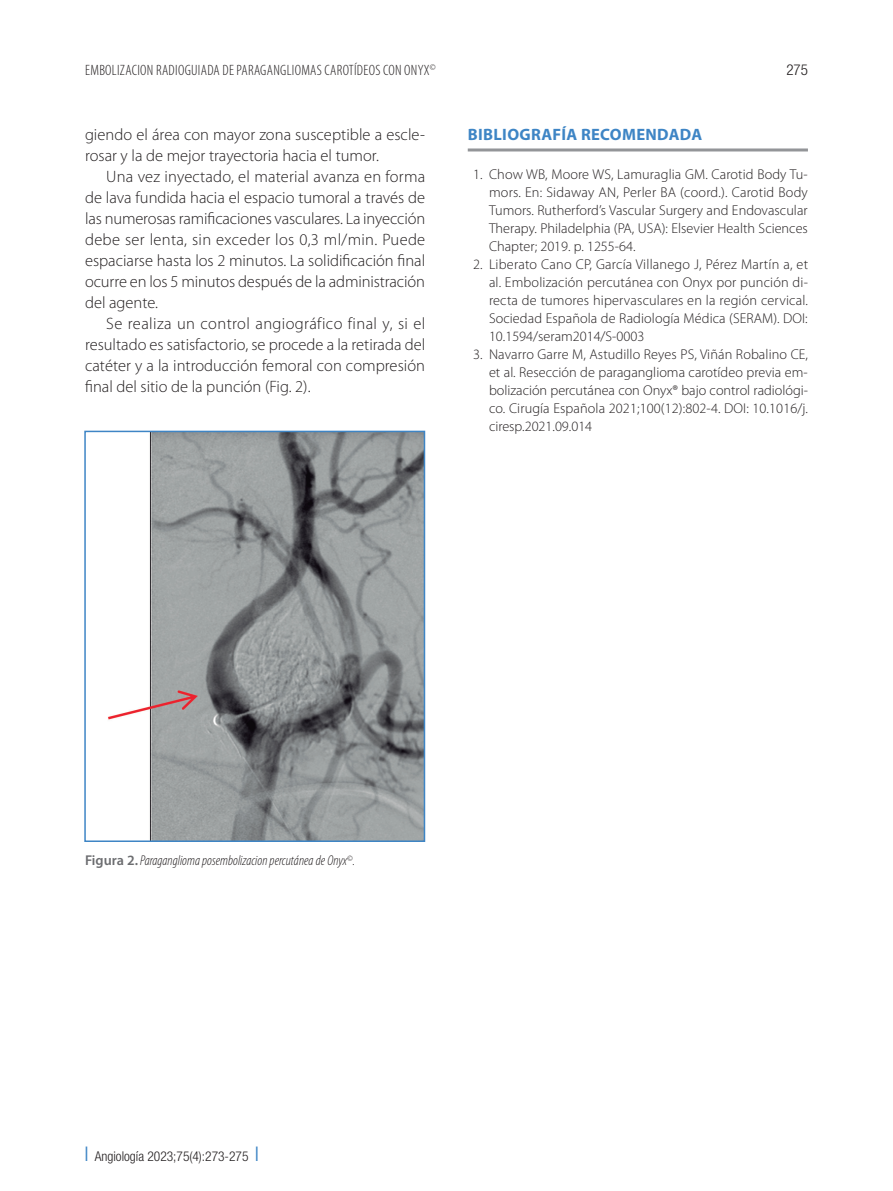
<style>
.page{position:relative;width:893px;height:1191px;background:#fff}
.page>*{position:absolute;margin:0;border:0;box-sizing:border-box;transform-origin:0 0}
.t1{font:300 16.5px/21px "Myriad Pro";color:#231f20;text-align:justify}
.t2{font:700 16.5px "Myriad Pro";letter-spacing:.02em;color:#3e85c5}
.t3{font:300 condensed 15px "Myriad Pro";letter-spacing:.02em;color:#231f20}
.t4{font:300 condensed 15px "Helvetica Neue LT Std";color:#231f20}
.t5{font:300 14.25px/18px "Myriad Pro";color:#231f20;text-align:justify}
.t6{font:italic 300 condensed 14.25px "Myriad Pro";color:#231f20}
.t7{font:300 condensed 13.5px "Helvetica Neue LT Std";color:#231f20}
.s1{font-weight:600;font-style:normal;font-stretch:normal;color:#6c6d70}
.s2{color:#3e85c5}
</style>
<div class="page">
<hr style="left:468px;top:148px;width:340px;height:3px;background:#939598">
<img style="left:108px;top:434px;width:314px;height:405px">
<div style="left:84px;top:431px;width:341px;height:411px;border:2px solid #3e85c5"></div>
<p class="t3" style="left:85px;top:62px;width:352px">EMBOLIZACION RADIOGUIADA DE PARAGANGLIOMAS CAROTÍDEOS CON ONYX<sup>©</sup></p>
<p class="t1" style="left:85px;top:124px;width:342px">giendo el área con mayor zona susceptible a escle&shy;rosar y la de mejor trayectoria hacia el tumor.</p>
<p class="t1" style="left:85px;top:166px;width:342px;text-indent:21px">Una vez inyectado, el material avanza en forma de lava fundida hacia el espacio tumoral a través de las numerosas ramificaciones vasculares. La inyección debe ser lenta, sin exceder los 0,3 ml/min. Puede espaciarse hasta los 2 minutos. La solidificación final ocurre en los 5 minutos después de la administración del agente.</p>
<p class="t1" style="left:85px;top:313px;width:342px;text-indent:21px">Se realiza un control angiográfico final y, si el resultado es satisfactorio, se procede a la retirada del catéter y a la introducción femoral con compresión final del sitio de la punción (Fig. 2).</p>
<p class="t4" style="left:786px;top:61px;width:23px">275</p>
<p class="t2" style="left:468px;top:125px;width:236px">BIBLIOGRAFÍA RECOMENDADA</p>
<p class="t5" style="left:489px;top:165px;width:320px;text-indent:-16px">1. Chow WB, Moore WS, Lamuraglia GM. Carotid Body Tu&shy;mors. En: Sidaway AN, Perler BA (coord.). Carotid Body Tumors. Rutherford’s Vascular Surgery and Endovascular Therapy. Philadelphia (PA, USA): Elsevier Health Sciences Chapter; 2019. p. 1255-64.</p>
<p class="t5" style="left:489px;top:255px;width:321px;text-indent:-16px">2. Liberato Cano CP, García Villanego J, Pérez Martín a, et al. Embolización percutánea con Onyx por punción di&shy;recta de tumores hipervasculares en la región cervical.<br>Sociedad Española de Radiología Médica (SERAM). DOI:<br>10.1594/seram2014/S-0003</p>
<p class="t5" style="left:489px;top:345px;width:321px;text-indent:-16px">3. Navarro Garre M, Astudillo Reyes PS, Viñán Robalino CE, et al. Resección de paraganglioma carotídeo previa em&shy;bolización percutánea con Onyx® bajo control radiológi&shy;co. Cirugía Española 2021;100(12):802-4. DOI: 10.1016/j. ciresp.2021.09.014</p>
<p class="t6" style="left:85px;top:853px;width:272px"><span class="s1">Figura 2.</span> Paraganglioma posembolizacion percutánea de Onyx<sup>©</sup>.</p>
<p class="t7" style="left:85px;top:1148px;width:175px"><span class="s2">❘</span> Angiología 2023;75(4):273-275 <span class="s2">❘</span></p>
</div>
